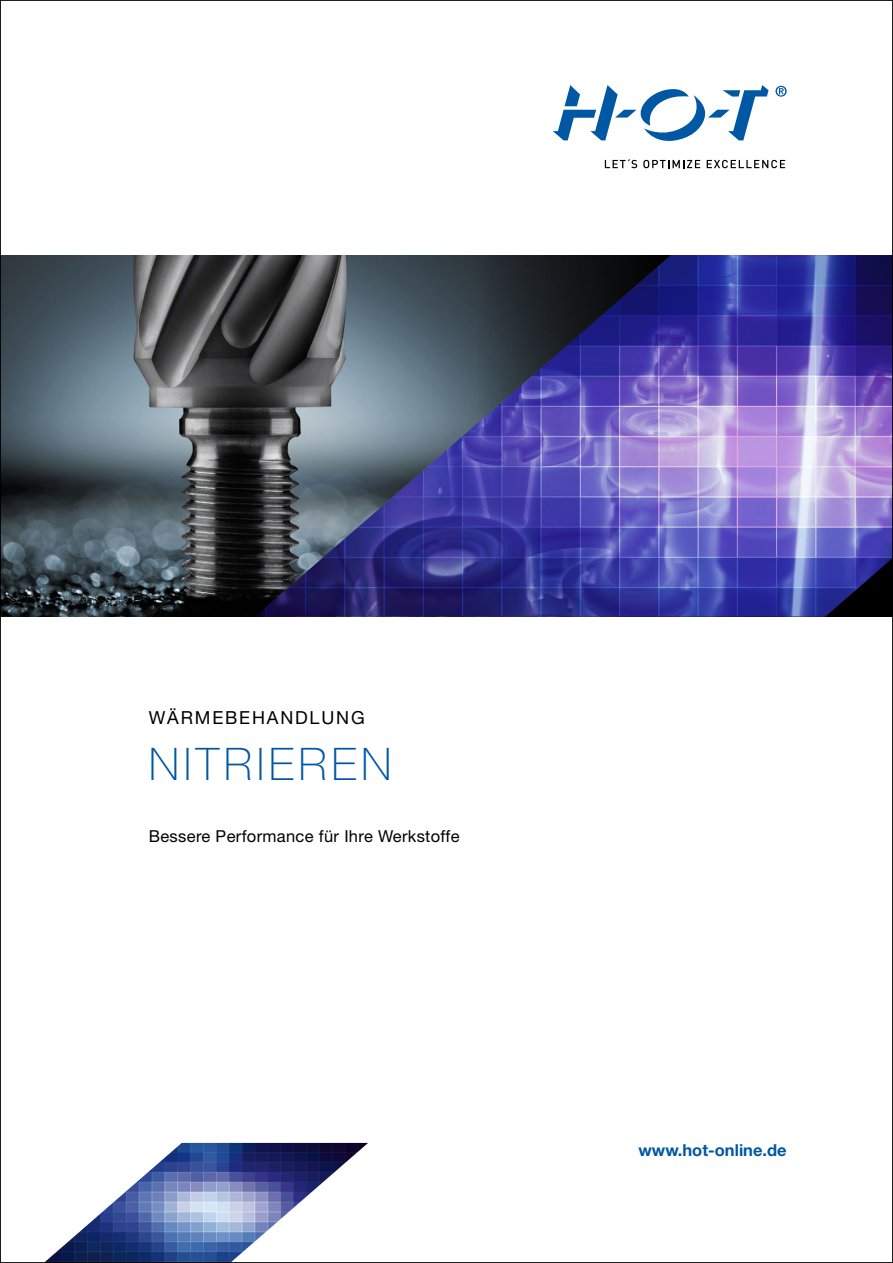
<style>
.page{position:relative;width:893px;height:1263px;background:#fff}
.page>*{position:absolute;margin:0;border:0;box-sizing:border-box;transform-origin:0 0}
.t1{font:100 45px "Helvetica Neue";letter-spacing:.1em;color:#0057a3}
.t2{font:18px "Helvetica Neue";letter-spacing:.1em;color:#000}
.t3{font:16.5px "Helvetica Neue";letter-spacing:.02em;color:#000}
.t4{font:700 16.5px "Helvetica Neue";color:#0057a3}
</style>
<div class="page">
<svg style="left:553px;top:85px;width:216px;height:56px"></svg>
<svg style="left:605px;top:159px;width:32px;height:9px"></svg>
<svg style="left:643px;top:160px;width:57px;height:8px"></svg>
<svg style="left:707px;top:160px;width:78px;height:8px"></svg>
<svg style="left:775px;top:86px;width:12px;height:11px"></svg>
<img style="left:2px;top:255px;width:253px;height:362px">
<img style="left:255px;top:255px;width:636px;height:362px">
<img style="left:46px;top:1143px;width:322px;height:118px">
<p class="t2" style="left:149px;top:707px;width:217px">WÄRMEBEHANDLUNG</p>
<h1 class="t1" style="left:149px;top:738px;width:244px">NITRIEREN</h1>
<p class="t3" style="left:149px;top:826px;width:312px">Bessere Performance für Ihre Werkstoffe</p>
<p class="t4" style="left:638px;top:1140px;width:150px">www.hot-online.de</p>
</div>
